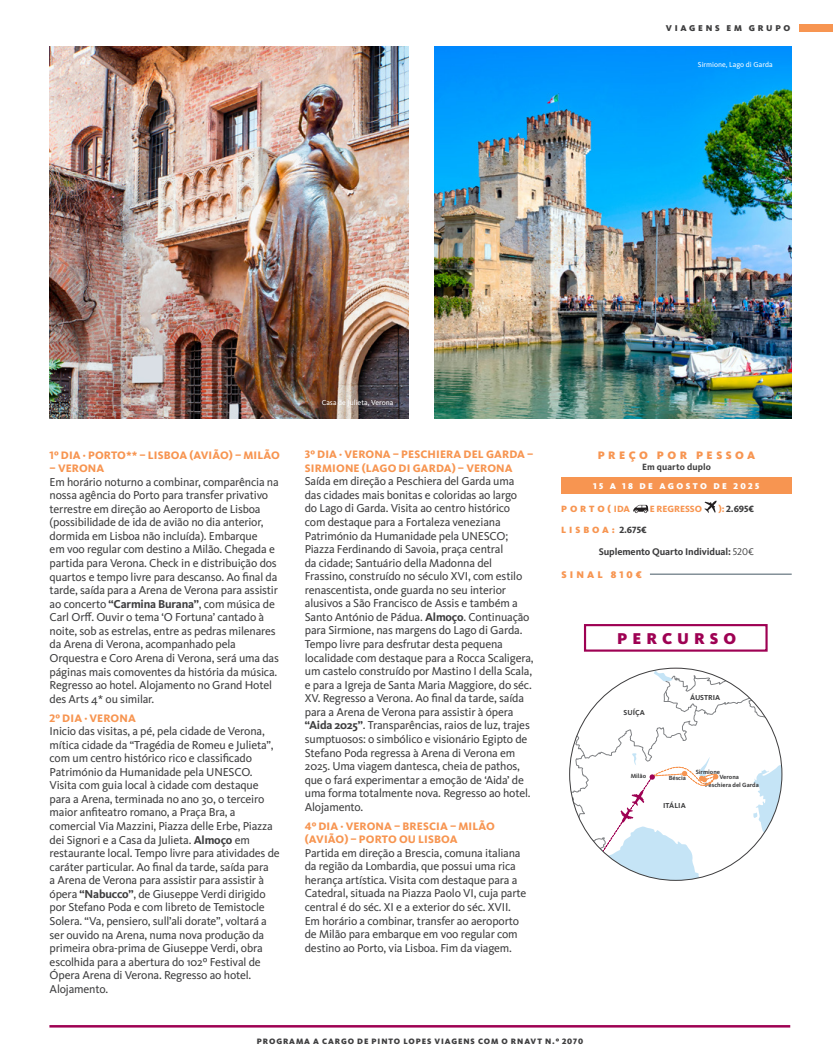
<style>
.page{position:relative;width:833px;height:1063px;background:#fff}
.page>*{position:absolute;margin:0;border:0;box-sizing:border-box;transform-origin:0 0}
.Percurso_Titulo{font:900 16.25px "Kievit OT";letter-spacing:.31em;color:#9e0153}
.Programa_Texto{font:11.88px/13.5px "Kievit OT";letter-spacing:-.015em;color:#3e3e3f}
.Programa_Dias{font:800 11.25px/13.5px "Kievit OT";letter-spacing:.01em;color:#f79551}
.t1{font:900 11.25px "Kievit OT";letter-spacing:.31em;color:#f79551}
.t2{font:700 10px "Kievit OT";letter-spacing:-.01em;color:#3e3e3f}
.t3{font:900 10px "Kievit OT";letter-spacing:.31em;color:#f79551}
.t4{font:900 9.38px "Kievit OT";letter-spacing:.31em;color:#f79551}
.t5{font:700 9.38px "Kievit OT";letter-spacing:.01em;color:#3e3e3f}
.t6{font:800 9.38px "Kievit OT";color:#f79551}
.t7{font:800 9.38px "Kievit OT";color:#3e3e3f}
.t8{font:900 8.75px "Kievit OT";letter-spacing:.27em;color:#fff}
.t9{font:900 8.75px "Kievit OT";letter-spacing:.31em;color:#3e3e3f}
.t10{font:900 8.12px "Kievit OT";letter-spacing:.11em;color:#3e3e3f}
.t11{font:7.5px "Kievit OT";color:#fff}
.t12{font:700 7.5px "Kievit OT";color:#3e3e3f}
.t13{font:700 6.25px "Kievit OT";color:#3e3e3f}
.s1{font-weight:700}
.s2{font-weight:800}
.s3{color:#f79551}
.s4{font-weight:800;color:#3e3e3f}
.s5{font-weight:400}
</style>
<div class="page">
<div style="left:800px;top:25px;width:33px;height:7px;background:#f79551"></div>
<hr style="left:49px;top:1025px;width:741px;height:3px;background:#9e0153">
<hr style="left:650px;top:574px;width:141px;height:1px;background:#6b7a83">
<div style="left:561px;top:478px;width:230px;height:16px;background:#f79551"></div>
<svg style="left:704px;top:500px;width:13px;height:13px"></svg>
<svg style="left:633px;top:505px;width:15px;height:8px"></svg>
<div style="left:584px;top:624px;width:183px;height:28px;background:#fff;border:2px solid #9e0153"></div>
<svg style="left:569px;top:668px;width:213px;height:212px"></svg>
<img style="left:49px;top:47px;width:359px;height:371px">
<img style="left:434px;top:47px;width:357px;height:371px">
<p class="t9" style="left:666px;top:23px;width:126px">VIAGENS EM GRUPO</p>
<p class="t11" style="left:698px;top:60px;width:76px">Sirmione, Lago di Garda</p>
<p class="Programa_Dias" style="left:50px;top:448px;width:232px">1º DIA · PORTO** – LISBOA (AVIÃO) – MILÃO</p>
<p class="Programa_Dias" style="left:50px;top:461px;width:56px">– VERONA</p>
<p class="Programa_Texto" style="left:50px;top:475px;width:231px">Em horário noturno a combinar, comparência na nossa agência do Porto para transfer privativo terrestre em direção ao Aeroporto de Lisboa (possibilidade de ida de avião no dia anterior, dormida em Lisboa não incluída). Embarque<br>em voo regular com destino a Milão. Chegada e partida para Verona. Check in e distribuição dos quartos e tempo livre para descanso. Ao final da tarde, saída para a Arena de Verona para assistir ao concerto <span class="s1">“Carmina Burana”</span>, com música de Carl Orff. Ouvir o tema ‘O Fortuna’ cantado à noite, sob as estrelas, entre as pedras milenares da Arena di Verona, acompanhado pela Orquestra e Coro Arena di Verona, será uma das páginas mais comoventes da história da música.<br>Regresso ao hotel. Alojamento no Grand Hotel des Arts 4* ou similar.</p>
<p class="Programa_Dias" style="left:50px;top:711px;width:88px">2º DIA · VERONA</p>
<p class="Programa_Texto" style="left:50px;top:724px;width:231px">Inicio das visitas, a pé, pela cidade de Verona, mítica cidade da “Tragédia de Romeu e Julieta”, com um centro histórico rico e classificado Património da Humanidade pela UNESCO.<br>Visita com guia local à cidade com destaque para a Arena, terminada no ano 30, o terceiro maior anfiteatro romano, a Praça Bra, a comercial Via Mazzini, Piazza delle Erbe, Piazza dei Signori e a Casa da Julieta. <span class="s1">Almoço</span> em restaurante local. Tempo livre para atividades de caráter particular. Ao final da tarde, saída para<br>a Arena de Verona para assistir para assistir à ópera <span class="s1">“Nabucco”</span>, de Giuseppe Verdi dirigido por Stefano Poda e com libreto de Temistocle Solera. “Va, pensiero, sull’ali dorate”, voltará a ser ouvido na Arena, numa nova produção da primeira obra-prima de Giuseppe Verdi, obra escolhida para a abertura do 102º Festival de Ópera Arena di Verona. Regresso ao hotel.<br>Alojamento.</p>
<p class="t11" style="left:322px;top:398px;width:73px">Casa de Julieta, Verona</p>
<p class="Programa_Dias" style="left:305px;top:448px;width:230px">3º DIA · VERONA – PESCHIERA DEL GARDA –<br>SIRMIONE (LAGO DI GARDA) – VERONA</p>
<p class="Programa_Texto" style="left:305px;top:474px;width:230px">Saída em direção a Peschiera del Garda uma das cidades mais bonitas e coloridas ao largo<br>do Lago di Garda. Visita ao centro histórico com destaque para a Fortaleza veneziana Património da Humanidade pela UNESCO; Piazza Ferdinando di Savoia, praça central<br>da cidade; Santuário della Madonna del Frassino, construído no século XVI, com estilo renascentista, onde guarda no seu interior alusivos a São Francisco de Assis e também a Santo António de Pádua. <span class="s1">Almoço</span>. Continuação para Sirmione, nas margens do Lago di Garda.<br>Tempo livre para desfrutar desta pequena localidade com destaque para a Rocca Scaligera, um castelo construído por Mastino I della Scala, e para a Igreja de Santa Maria Maggiore, do séc.<br>XV. Regresso a Verona. Ao final da tarde, saída para a Arena de Verona para assistir à ópera <span class="s1">“Aida 2025”</span>. Transparências, raios de luz, trajes sumptuosos: o simbólico e visionário Egipto de Stefano Poda regressa à Arena di Verona em 2025. Uma viagem dantesca, cheia de pathos, que o fará experimentar a emoção de ‘Aida’ de uma forma totalmente nova. Regresso ao hotel.<br>Alojamento.</p>
<p class="Programa_Dias" style="left:305px;top:819px;width:192px">4º DIA · VERONA – BRESCIA – MILÃO (AVIÃO) – PORTO OU LISBOA</p>
<p class="Programa_Texto" style="left:305px;top:846px;width:223px">Partida em direção a Brescia, comuna italiana da região da Lombardia, que possui uma rica herança artística. Visita com destaque para a Catedral, situada na Piazza Paolo VI, cuja parte central é do séc. XI e a exterior do séc. XVII.<br>Em horário a combinar, transfer ao aeroporto de Milão para embarque em voo regular com destino ao Porto, via Lisboa. Fim da viagem.</p>
<p class="t1" style="left:597px;top:448px;width:159px">PREÇO POR PESSOA</p>
<p class="t5" style="left:642px;top:461px;width:70px">Em quarto duplo</p>
<p class="t8" style="left:593px;top:481px;width:168px">15 A 18 DE AGOSTO DE 2025</p>
<p class="t4" style="left:561px;top:503px;width:70px">PORTO(<span class="s2">IDA</span></p>
<p class="t6" style="left:649px;top:503px;width:54px">E REGRESSO</p>
<p class="t7" style="left:718px;top:503px;width:37px"><span class="s3">):</span> 2.695€</p>
<p class="t4" style="left:561px;top:524px;width:87px">LISBOA: <span class="s4">2.675€</span></p>
<p class="t2" style="left:599px;top:546px;width:157px">Suplemento Quarto Individual: <span class="s5">520€</span></p>
<p class="t3" style="left:561px;top:568px;width:82px">SINAL 810€</p>
<p class="Percurso_Titulo" style="left:617px;top:629px;width:120px">PERCURSO</p>
<p class="t12" style="left:623px;top:708px;width:23px">SUÍÇA</p>
<p class="t12" style="left:690px;top:693px;width:32px">ÁUSTRIA</p>
<p class="t13" style="left:630px;top:773px;width:17px">Milão</p>
<p class="t13" style="left:668px;top:775px;width:19px">Béscia</p>
<p class="t12" style="left:663px;top:801px;width:24px">ITÁLIA</p>
<p class="t13" style="left:695px;top:768px;width:26px">Sirmione</p>
<p class="t13" style="left:719px;top:773px;width:21px">Verona</p>
<p class="t13" style="left:705px;top:781px;width:55px">Peschiera del Garda</p>
<p class="t10" style="left:257px;top:1036px;width:328px">PROGRAMA A CARGO DE PINTO LOPES VIAGENS COM O RNAVT N.º 2070</p>
</div>
